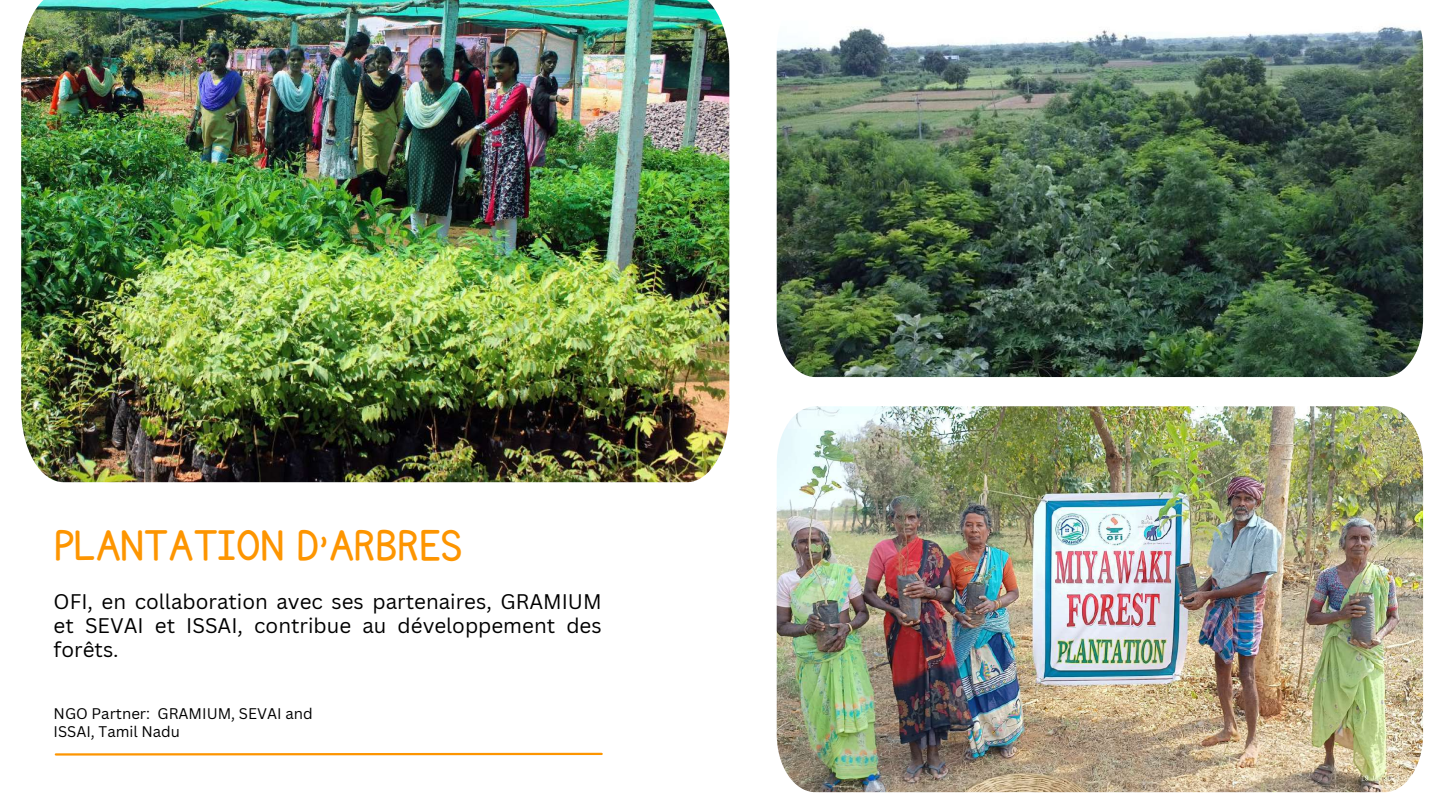
<style>
.page{position:relative;width:1440px;height:810px;background:#fff}
.page>*{position:absolute;margin:0;border:0;box-sizing:border-box;transform-origin:0 0}
.t1{font:50px "KG Primary Penmanship";color:#fd9500}
.t2{font:20.6px/24px "Canva Sans";color:#000;text-align:justify}
.t3{font:15px/18px "Canva Sans";color:#000}
</style>
<div class="page">
<svg style="left:54px;top:752px;width:549px;height:4px"></svg>
<img style="left:777px;top:26px;width:646px;height:351px">
<img style="left:777px;top:406px;width:646px;height:386px">
<img style="left:21px;top:0;width:708px;height:482px">
<h1 class="t1" style="left:55px;top:522px;width:409px">PLANTATION D’ARBRES</h1>
<p class="t2" style="left:54px;top:589px;width:550px">OFI, en collaboration avec ses partenaires, GRAMIUM et SEVAI et ISSAI, contribue au développement des forêts.</p>
<p class="t3" style="left:54px;top:704px;width:261px">NGO Partner: GRAMIUM, SEVAI and<br>ISSAI, Tamil Nadu</p>
</div>
